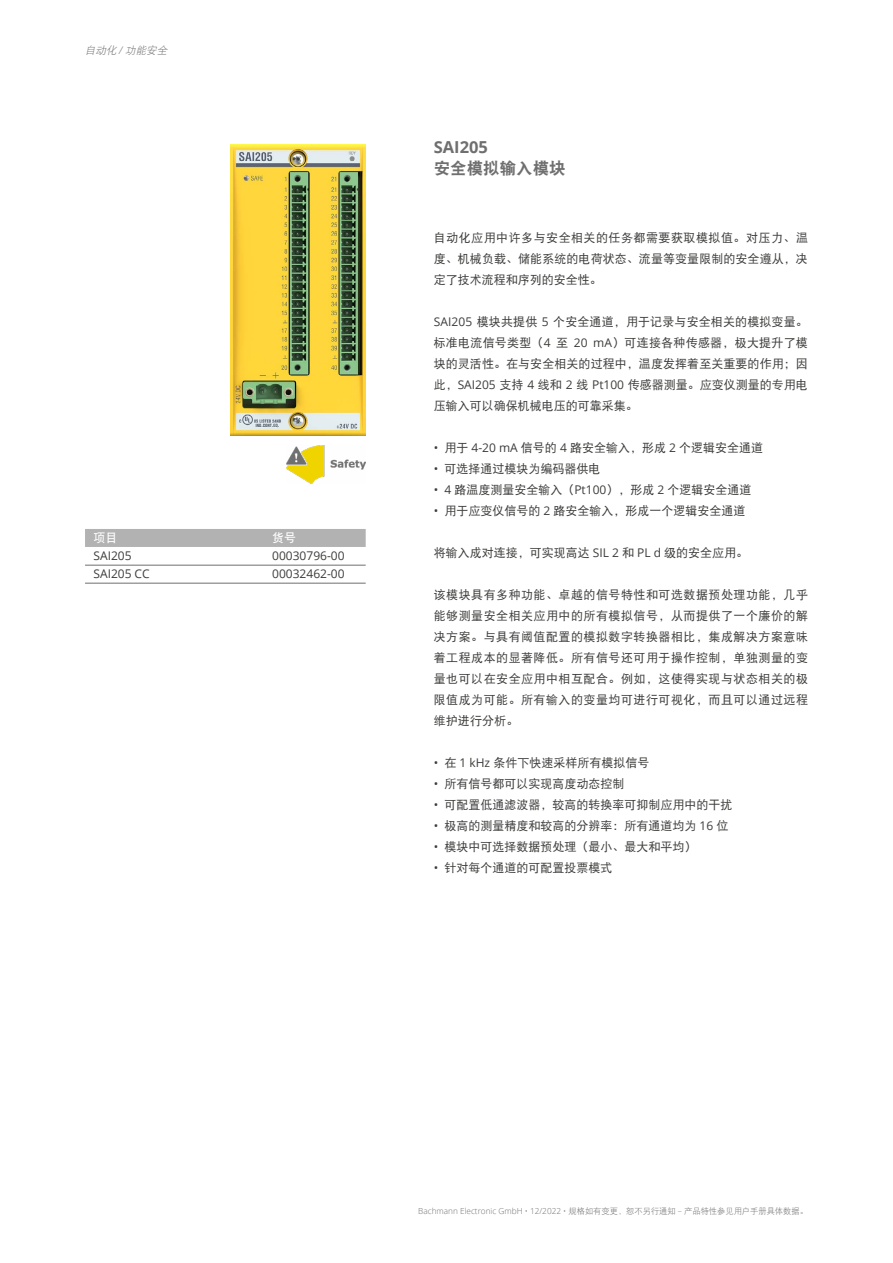
<style>
.page{position:relative;width:893px;height:1263px;background:#fff}
.page>*{position:absolute;margin:0;border:0;box-sizing:border-box;transform-origin:0 0}
.t1{font:16.5px "DFP Hei W9";color:#706f6f}
.t2{font:700 16.5px "Open Sans";color:#706f6f}
.t3{font:12px/21px "DFP Hei W5";color:#3c3c3b;text-align:justify}
.t4{font:12px "Open Sans";color:#3c3c3b}
.t5{font:12px "DFP Hei W7";color:#fff}
.t6{font:italic 10.5px "DFP Hei W3";color:#706f6f}
.t7{font:300 8.25px "Open Sans";color:#706f6f}
.s1{font-family:"Open Sans";font-weight:300}
.s2{font-family:"Open Sans"}
.s3{font-family:"DFP Hei W3";font-weight:400}
</style>
<div class="page">
<img style="left:287px;top:446px;width:79px;height:38px">
<img style="left:231px;top:145px;width:135px;height:291px">
<div style="left:85px;top:529px;width:281px;height:18px;background:#b3b2b2"></div>
<hr style="left:85px;top:565px;width:281px;height:1px;background:#706f6f">
<hr style="left:85px;top:583px;width:281px;height:1px;background:#706f6f">
<p class="t6" style="left:85px;top:44px;width:86px">自动化 <span class="s1">/</span> 功能安全</p>
<p class="t5" style="left:94px;top:531px;width:25px">项目</p>
<p class="t5" style="left:272px;top:531px;width:25px">货号</p>
<p class="t4" style="left:94px;top:547px;width:40px">SAI205</p>
<p class="t4" style="left:272px;top:547px;width:74px">00030796-00</p>
<p class="t4" style="left:94px;top:565px;width:58px">SAI205 CC</p>
<p class="t4" style="left:272px;top:565px;width:74px">00032462-00</p>
<h1 class="t2" style="left:434px;top:135px;width:56px">SAI205</h1>
<h1 class="t1" style="left:434px;top:159px;width:133px">安全模拟输入模块</h1>
<p class="t3" style="left:434px;top:227px;width:376px">自动化应用中许多与安全相关的任务都需要获取模拟值。对压力、温度、机械负载、储能系统的电荷状态、流量等变量限制的安全遵从，决定了技术流程和序列的安全性。</p>
<p class="t3" style="left:434px;top:311px;width:376px"><span class="s2">SAI205</span> 模块共提供 <span class="s2">5</span> 个安全通道，用于记录与安全相关的模拟变量。标准电流信号类型（<span class="s2">4</span> 至 <span class="s2">20 mA</span>）可连接各种传感器，极大提升了模块的灵活性。在与安全相关的过程中，温度发挥着至关重要的作用；因此，<span class="s2">SAI205</span> 支持 <span class="s2">4</span> 线和 <span class="s2">2</span> 线 <span class="s2">Pt100</span> 传感器测量。应变仪测量的专用电压输入可以确保机械电压的可靠采集。</p>
<p class="t3" style="left:434px;top:437px;width:331px"><span class="s2">•</span> 用于 <span class="s2">4-20 mA</span> 信号的 <span class="s2">4</span> 路安全输入，形成 <span class="s2">2</span> 个逻辑安全通道</p>
<p class="t3" style="left:434px;top:458px;width:168px"><span class="s2">•</span> 可选择通过模块为编码器供电</p>
<p class="t3" style="left:434px;top:479px;width:319px"><span class="s2">• 4</span> 路温度测量安全输入（<span class="s2">Pt100</span>），形成 <span class="s2">2</span> 个逻辑安全通道</p>
<p class="t3" style="left:434px;top:500px;width:313px"><span class="s2">•</span> 用于应变仪信号的 <span class="s2">2</span> 路安全输入，形成一个逻辑安全通道</p>
<p class="t3" style="left:434px;top:542px;width:316px">将输入成对连接，可实现高达 <span class="s2">SIL 2</span> 和 <span class="s2">PL d</span> 级的安全应用。</p>
<p class="t3" style="left:434px;top:584px;width:376px">该模块具有多种功能、卓越的信号特性和可选数据预处理功能，几乎能够测量安全相关应用中的所有模拟信号，从而提供了一个廉价的解决方案。与具有阈值配置的模拟数字转换器相比，集成解决方案意味着工程成本的显著降低。所有信号还可用于操作控制，单独测量的变量也可以在安全应用中相互配合。例如，这使得实现与状态相关的极限值成为可能。所有输入的变量均可进行可视化，而且可以通过远程维护进行分析。</p>
<p class="t3" style="left:434px;top:752px;width:217px"><span class="s2">•</span> 在 <span class="s2">1 kHz</span> 条件下快速采样所有模拟信号</p>
<p class="t3" style="left:434px;top:773px;width:192px"><span class="s2">•</span> 所有信号都可以实现高度动态控制</p>
<p class="t3" style="left:434px;top:794px;width:300px"><span class="s2">•</span> 可配置低通滤波器，较高的转换率可抑制应用中的干扰</p>
<p class="t3" style="left:434px;top:815px;width:296px"><span class="s2">•</span> 极高的测量精度和较高的分辨率：所有通道均为 <span class="s2">16</span> 位</p>
<p class="t3" style="left:434px;top:836px;width:264px"><span class="s2">•</span> 模块中可选择数据预处理（最小、最大和平均）</p>
<p class="t3" style="left:434px;top:857px;width:180px"><span class="s2">•</span> 针对每个通道的可配置投票模式</p>
<p class="t7" style="left:418px;top:1205px;width:391px">Bachmann Electronic GmbH • 12/2022 • <span class="s3">规格如有变更，恕不另行通知</span> – <span class="s3">产品特性参见用户手册具体数据。</span></p>
</div>
